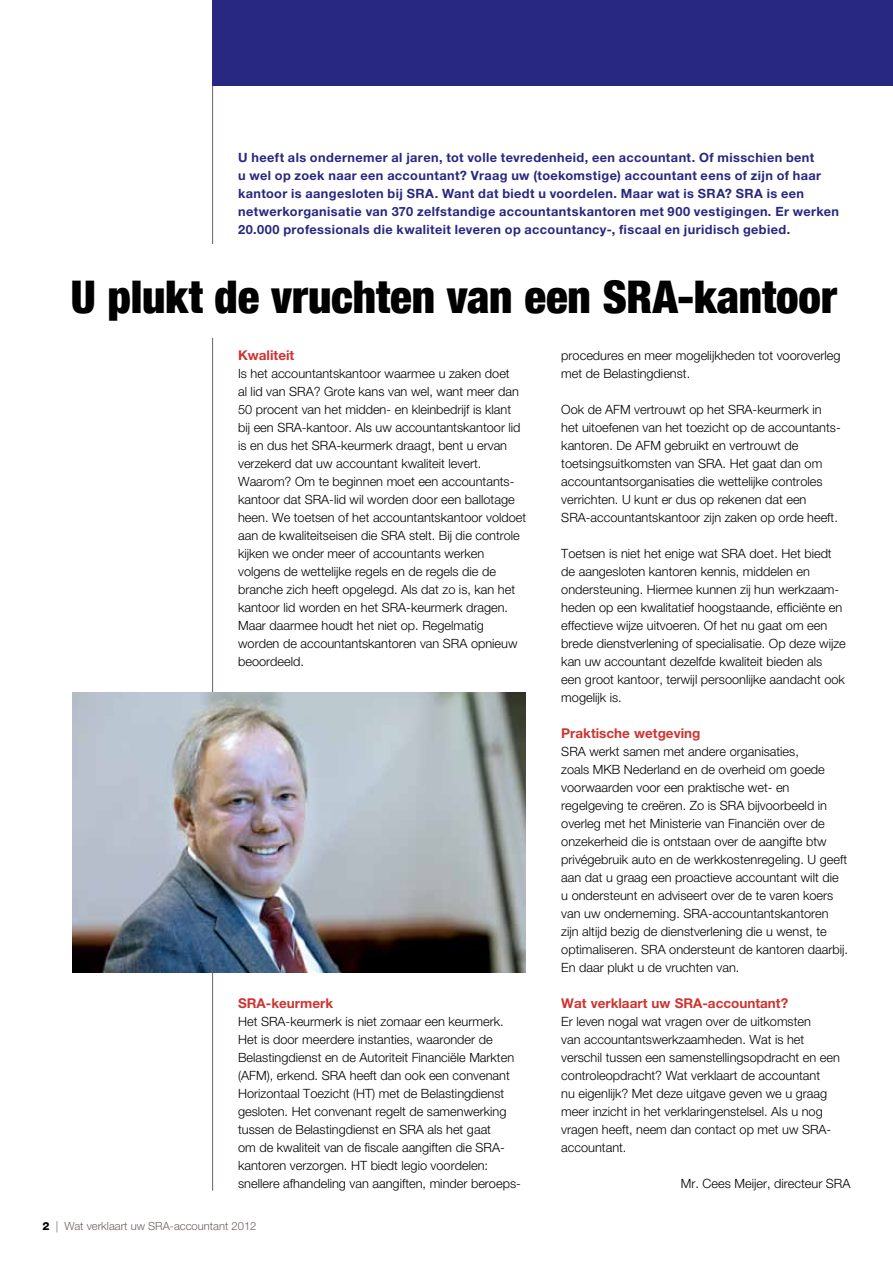
<style>
.page{position:relative;width:893px;height:1263px;background:#fff}
.page>*{position:absolute;margin:0;border:0;box-sizing:border-box;transform-origin:0 0}
.t1{font:900 condensed 45px "Helvetica Neue";color:#000}
.t2{font:700 13.5px "Helvetica Neue";color:#ce3431}
.t3{font:300 12.75px/18px "Helvetica Neue LT";color:#000}
.t4{font:700 12.75px/18px "Helvetica Neue";letter-spacing:.03em;color:#282781}
.t5{font:300 11.25px "Helvetica Neue LT";color:#6e615e}
.s1{font-family:"Helvetica Neue";font-weight:800;color:#000}
</style>
<div class="page">
<hr style="left:212px;top:0;width:1px;height:1191px;background:#6e615e">
<div style="left:71px;top:244px;width:779px;height:94px;background:#fff"></div>
<div style="left:213px;top:0;width:680px;height:85px;background:#282781"></div>
<img style="left:72px;top:692px;width:454px;height:280px">
<p class="t4" style="left:238px;top:148px;width:602px">U heeft als ondernemer al jaren, tot volle tevredenheid, een accountant. Of misschien bent<br>u wel op zoek naar een accountant? Vraag uw (toekomstige) accountant eens of zijn of haar kantoor is aangesloten bij SRA. Want dat biedt u voordelen. Maar wat is SRA? SRA is een netwerkorganisatie van 370 zelfstandige accountantskantoren met 900 vestigingen. Er werken 20.000 professionals die kwaliteit leveren op accountancy-, fiscaal en juridisch gebied.</p>
<h1 class="t1" style="left:71px;top:260px;width:767px">U plukt de vruchten van een SRA-kantoor</h1>
<p class="t2" style="left:238px;top:347px;width:58px">Kwaliteit</p>
<p class="t3" style="left:238px;top:364px;width:290px">Is het accountantskantoor waarmee u zaken doet<br>al lid van SRA? Grote kans van wel, want meer dan 50 procent van het midden- en kleinbedrijf is klant bij een SRA-kantoor. Als uw accountantskantoor lid is en dus het SRA-keurmerk draagt, bent u ervan verzekerd dat uw accountant kwaliteit levert.<br>Waarom? Om te beginnen moet een accountants&shy;kantoor dat SRA-lid wil worden door een ballotage heen. We toetsen of het accountantskantoor voldoet aan de kwaliteitseisen die SRA stelt. Bij die controle kijken we onder meer of accountants werken volgens de wettelijke regels en de regels die de branche zich heeft opgelegd. Als dat zo is, kan het kantoor lid worden en het SRA-keurmerk dragen.<br>Maar daarmee houdt het niet op. Regelmatig worden de accountantskantoren van SRA opnieuw beoordeeld.</p>
<p class="t2" style="left:238px;top:995px;width:96px">SRA-keurmerk</p>
<p class="t3" style="left:238px;top:1012px;width:283px">Het SRA-keurmerk is niet zomaar een keurmerk.<br>Het is door meerdere instanties, waaronder de Belastingdienst en de Autoriteit Financiële Markten (AFM), erkend. SRA heeft dan ook een convenant Horizontaal Toezicht (HT) met de Belastingdienst gesloten. Het convenant regelt de samenwerking tussen de Belastingdienst en SRA als het gaat<br>om de kwaliteit van de fiscale aangiften die SRA&shy;kantoren verzorgen. HT biedt legio voordelen: snellere afhandeling van aangiften, minder beroeps-</p>
<p class="t5" style="left:43px;top:1219px;width:216px"><span class="s1">2</span> | Wat verklaart uw SRA-accountant 2012</p>
<p class="t3" style="left:561px;top:346px;width:281px">procedures en meer mogelijkheden tot vooroverleg met de Belastingdienst.</p>
<p class="t3" style="left:561px;top:400px;width:279px">Ook de AFM vertrouwt op het SRA-keurmerk in het uitoefenen van het toezicht op de accountants&shy;kantoren. De AFM gebruikt en vertrouwt de toetsingsuitkomsten van SRA. Het gaat dan om accountantsorganisaties die wettelijke controles verrichten. U kunt er dus op rekenen dat een SRA-accountantskantoor zijn zaken op orde heeft.</p>
<p class="t3" style="left:561px;top:544px;width:286px">Toetsen is niet het enige wat SRA doet. Het biedt de aangesloten kantoren kennis, middelen en ondersteuning. Hiermee kunnen zij hun werkzaam&shy;heden op een kwalitatief hoogstaande, efficiënte en effectieve wijze uitvoeren. Of het nu gaat om een brede dienstverlening of specialisatie. Op deze wijze kan uw accountant dezelfde kwaliteit bieden als<br>een groot kantoor, terwijl persoonlijke aandacht ook mogelijk is.</p>
<p class="t2" style="left:561px;top:725px;width:141px">Praktische wetgeving</p>
<p class="t3" style="left:561px;top:742px;width:288px">SRA werkt samen met andere organisaties,<br>zoals MKB Nederland en de overheid om goede voorwaarden voor een praktische wet- en regelgeving te creëren. Zo is SRA bijvoorbeeld in overleg met het Ministerie van Financiën over de onzekerheid die is ontstaan over de aangifte btw privégebruik auto en de werkkostenregeling. U geeft aan dat u graag een proactieve accountant wilt die u ondersteunt en adviseert over de te varen koers van uw onderneming. SRA-accountantskantoren zijn altijd bezig de dienstverlening die u wenst, te optimaliseren. SRA ondersteunt de kantoren daarbij.<br>En daar plukt u de vruchten van.</p>
<p class="t2" style="left:561px;top:995px;width:228px">Wat verklaart uw SRA-accountant?</p>
<p class="t3" style="left:561px;top:1012px;width:280px">Er leven nogal wat vragen over de uitkomsten<br>van accountantswerkzaamheden. Wat is het verschil tussen een samenstellingsopdracht en een controleopdracht? Wat verklaart de accountant<br>nu eigenlijk? Met deze uitgave geven we u graag meer inzicht in het verklaringenstelsel. Als u nog vragen heeft, neem dan contact op met uw SRA&shy;accountant.</p>
<p class="t3" style="left:681px;top:1174px;width:171px">Mr. Cees Meijer, directeur SRA</p>
</div>
